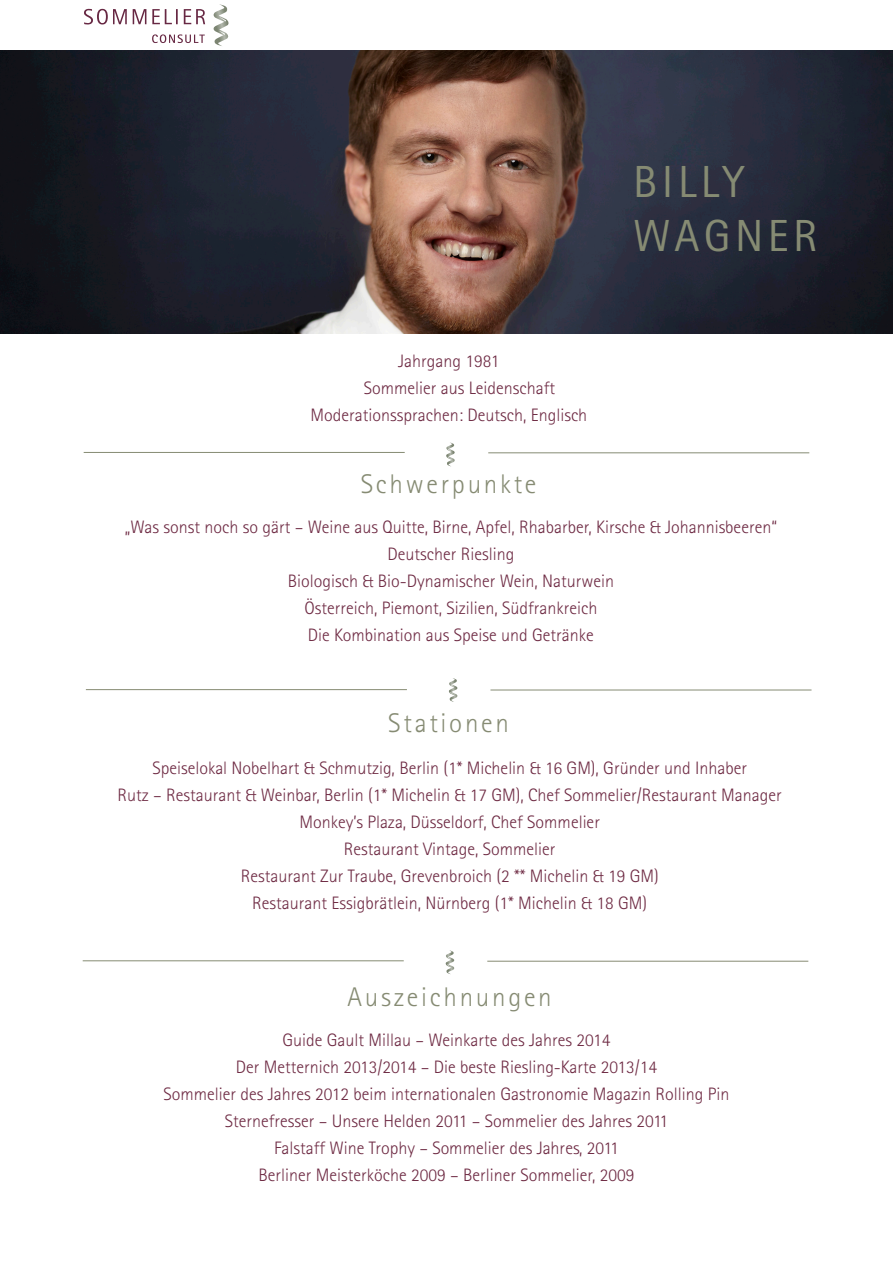
<style>
.page{position:relative;width:893px;height:1263px;background:#fff}
.page>*{position:absolute;margin:0;border:0;box-sizing:border-box;transform-origin:0 0}
.t1{font:45px/54px "Rotis Sans Serif";letter-spacing:.1em;color:#868b73}
.t2{font:300 27px "Rotis Sans Serif";letter-spacing:.1em;color:#868b73}
.t3{font:300 18px/27px "Rotis Sans Serif";color:#6e2a43}
</style>
<div class="page">
<svg style="left:84px;top:9px;width:121px;height:15px"></svg>
<svg style="left:152px;top:34px;width:53px;height:9px"></svg>
<svg style="left:213px;top:4px;width:16px;height:42px"></svg>
<img style="left:0;top:50px;width:893px;height:283px">
<svg style="left:449px;top:678px;width:9px;height:24px"></svg>
<hr style="left:86px;top:689px;width:321px;height:1px;background:#868b73">
<hr style="left:490px;top:690px;width:321px;height:1px;background:#868b73">
<svg style="left:446px;top:442px;width:9px;height:24px"></svg>
<hr style="left:84px;top:452px;width:321px;height:1px;background:#868b73">
<hr style="left:488px;top:452px;width:321px;height:1px;background:#868b73">
<svg style="left:446px;top:950px;width:9px;height:24px"></svg>
<hr style="left:83px;top:960px;width:321px;height:1px;background:#868b73">
<hr style="left:487px;top:961px;width:321px;height:1px;background:#868b73">
<p class="t3" style="left:398px;top:347px;width:103px">Jahrgang 1981</p>
<p class="t3" style="left:310px;top:374px;width:278px;text-indent:53px">Sommelier aus Leidenschaft<br>Moderationssprachen: Deutsch, Englisch</p>
<p class="t1" style="left:633px;top:154px;width:186px">BILLY<br>WAGNER</p>
<p class="t2" style="left:361px;top:468px;width:177px">Schwerpunkte</p>
<p class="t3" style="left:125px;top:514px;width:654px">„Was sonst noch so gärt – Weine aus Quitte, Birne, Apfel, Rhabarber, Kirsche &amp; Johannisbeeren“</p>
<p class="t3" style="left:387px;top:541px;width:128px">Deutscher Riesling</p>
<p class="t3" style="left:288px;top:568px;width:328px">Biologisch &amp; Bio-Dynamischer Wein, Naturwein</p>
<p class="t3" style="left:304px;top:595px;width:294px">Österreich, Piemont, Sizilien, Südfrankreich</p>
<p class="t3" style="left:308px;top:622px;width:287px">Die Kombination aus Speise und Getränke</p>
<p class="t2" style="left:388px;top:707px;width:122px">Stationen</p>
<p class="t3" style="left:152px;top:754px;width:596px">Speiselokal Nobelhart &amp; Schmutzig, Berlin (1* Michelin &amp; 16 GM), Gründer und Inhaber</p>
<p class="t3" style="left:118px;top:781px;width:666px">Rutz – Restaurant &amp; Weinbar, Berlin (1* Michelin &amp; 17 GM), Chef Sommelier/Restaurant Manager</p>
<p class="t3" style="left:299px;top:808px;width:302px">Monkey’s Plaza, Düsseldorf, Chef Sommelier</p>
<p class="t3" style="left:344px;top:835px;width:213px">Restaurant Vintage, Sommelier</p>
<p class="t3" style="left:241px;top:862px;width:419px">Restaurant Zur Traube, Grevenbroich (2 ** Michelin &amp; 19 GM)</p>
<p class="t3" style="left:252px;top:889px;width:396px">Restaurant Essigbrätlein, Nürnberg (1* Michelin &amp; 18 GM)</p>
<p class="t2" style="left:348px;top:981px;width:206px">Auszeichnungen</p>
<p class="t3" style="left:283px;top:1026px;width:329px">Guide Gault Millau – Weinkarte des Jahres 2014</p>
<p class="t3" style="left:236px;top:1053px;width:423px">Der Metternich 2013/2014 – Die beste Riesling-Karte 2013/14</p>
<p class="t3" style="left:164px;top:1080px;width:567px">Sommelier des Jahres 2012 beim internationalen Gastronomie Magazin Rolling Pin</p>
<p class="t3" style="left:225px;top:1107px;width:445px">Sternefresser – Unsere Helden 2011 – Sommelier des Jahres 2011</p>
<p class="t3" style="left:274px;top:1134px;width:346px">Falstaff Wine Trophy – Sommelier des Jahres, 2011</p>
<p class="t3" style="left:258px;top:1161px;width:377px">Berliner Meisterköche 2009 – Berliner Sommelier, 2009</p>
</div>
